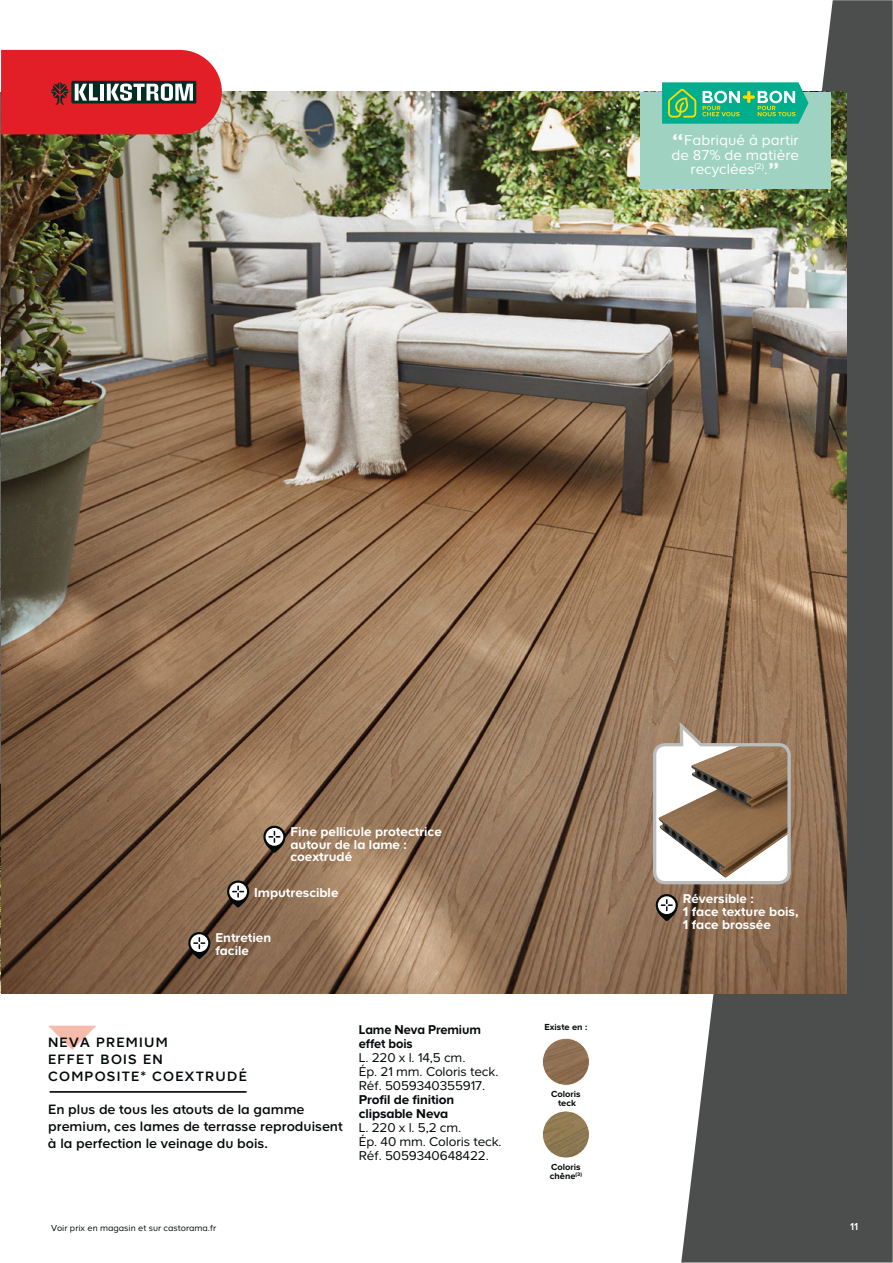
<style>
.page{position:relative;width:893px;height:1263px;background:#fff}
.page>*{position:absolute;margin:0;border:0;box-sizing:border-box;transform-origin:0 0}
.t1{font:14.85px/14.5px "Casto";color:#fff;text-align:center}
.t2{font:500 14.1px/17px "Casto";color:#040909}
.t3{font:500 14.1px/17px "Casto";letter-spacing:.09em;color:#040909}
.t4{font:700 13.2px/12.8px "Casto";color:#fff}
.t5{font:13.2px/14.1px "Casto";letter-spacing:-.01em;color:#040909}
.t6{font:700 13.2px/14.1px "Casto";letter-spacing:-.01em;color:#040909}
.t7{font:700 13.2px/14.1px "Casto";letter-spacing:-.01em;color:#040909;scale:.95 1}
.t8{font:500 10.5px "Casto";color:#fff}
.t9{font:700 9.15px/9px "Casto";color:#040909;text-align:center}
.t10{font:9px "Casto";color:#040909}
.s1{font-size:31.35px}
</style>
<div class="page">
<svg style="left:681px;top:0;width:212px;height:1263px;background:#666"></svg>
<img style="left:0;top:92px;width:847px;height:901px">
<svg style="left:188px;top:932px;width:22px;height:27px"></svg>
<svg style="left:190px;top:934px;width:18px;height:18px"></svg>
<svg style="left:193px;top:937px;width:12px;height:12px"></svg>
<svg style="left:48px;top:1026px;width:48px;height:24px"></svg>
<hr style="left:50px;top:1091px;width:197px;height:2px;background:#040909">
<svg style="left:1px;top:50px;width:221px;height:84px;background:#cd353a"></svg>
<img style="left:542px;top:1038px;width:47px;height:47px;border-radius:50%">
<div style="left:542px;top:1038px;width:48px;height:48px;border:1px solid #fff;border-radius:50%"></div>
<img style="left:542px;top:1111px;width:47px;height:47px;border-radius:50%">
<div style="left:542px;top:1111px;width:48px;height:47px;border:1px solid #fff;border-radius:50%"></div>
<svg style="left:651px;top:718px;width:141px;height:168px"></svg>
<svg style="left:656px;top:894px;width:22px;height:27px"></svg>
<svg style="left:658px;top:896px;width:17px;height:18px"></svg>
<svg style="left:661px;top:899px;width:12px;height:12px"></svg>
<div style="left:640px;top:92px;width:191px;height:97px;background:#9fd2c1"></div>
<svg style="left:662px;top:82px;width:146px;height:42px;background:#35ba8d"></svg>
<svg style="left:263px;top:826px;width:22px;height:27px"></svg>
<div style="left:266px;top:828px;width:17px;height:18px;background:#fff;border-radius:50%"></div>
<svg style="left:268px;top:831px;width:12px;height:12px"></svg>
<svg style="left:227px;top:880px;width:22px;height:28px"></svg>
<div style="left:229px;top:883px;width:18px;height:17px;background:#fff;border-radius:50%"></div>
<svg style="left:232px;top:886px;width:12px;height:12px"></svg>
<p class="t1" style="left:671px;top:134px;width:129px"><span class="s1">“</span>Fabriqué à partir de 87% de matière recyclées<sup>(2)</sup>.<span class="s1">”</span></p>
<p class="t4" style="left:290px;top:826px;width:153px">Fine pellicule protectrice autour de la lame : coextrudé</p>
<p class="t4" style="left:254px;top:887px;width:86px">Imputrescible</p>
<p class="t4" style="left:215px;top:932px;width:57px">Entretien facile</p>
<p class="t3" style="left:48px;top:1035px;width:200px">NEVA PREMIUM<br>EFFET BOIS EN<br>COMPOSITE* COEXTRUDÉ</p>
<p class="t2" style="left:48px;top:1102px;width:296px">En plus de tous les atouts de la gamme premium, ces lames de terrasse reproduisent à la perfection le veinage du bois.</p>
<p class="t7" style="left:359px;top:1023px;width:130px">Lame Neva Premium effet bois</p>
<p class="t5" style="left:359px;top:1052px;width:141px">L. 220 x l. 14,5 cm.<br>Ép. 21 mm. Coloris teck.<br>Réf. 5059340355917.</p>
<p class="t6" style="left:359px;top:1094px;width:97px">Profil de finition clipsable Neva</p>
<p class="t5" style="left:359px;top:1122px;width:144px">L. 220 x l. 5,2 cm.<br>Ép. 40 mm. Coloris teck.<br>Réf. 5059340648422.</p>
<p class="t9" style="left:544px;top:1023px;width:44px">Existe en :</p>
<p class="t9" style="left:551px;top:1090px;width:31px">Coloris teck</p>
<p class="t9" style="left:550px;top:1163px;width:34px;text-align:left">Coloris chêne<sup>(3)</sup></p>
<p class="t4" style="left:683px;top:894px;width:117px">Réversible :<br>1 face texture bois,<br>1 face brossée</p>
<p class="t10" style="left:51px;top:1225px;width:167px">Voir prix en magasin et sur castorama.fr</p>
<p class="t8" style="left:850px;top:1223px;width:10px">11</p>
</div>
